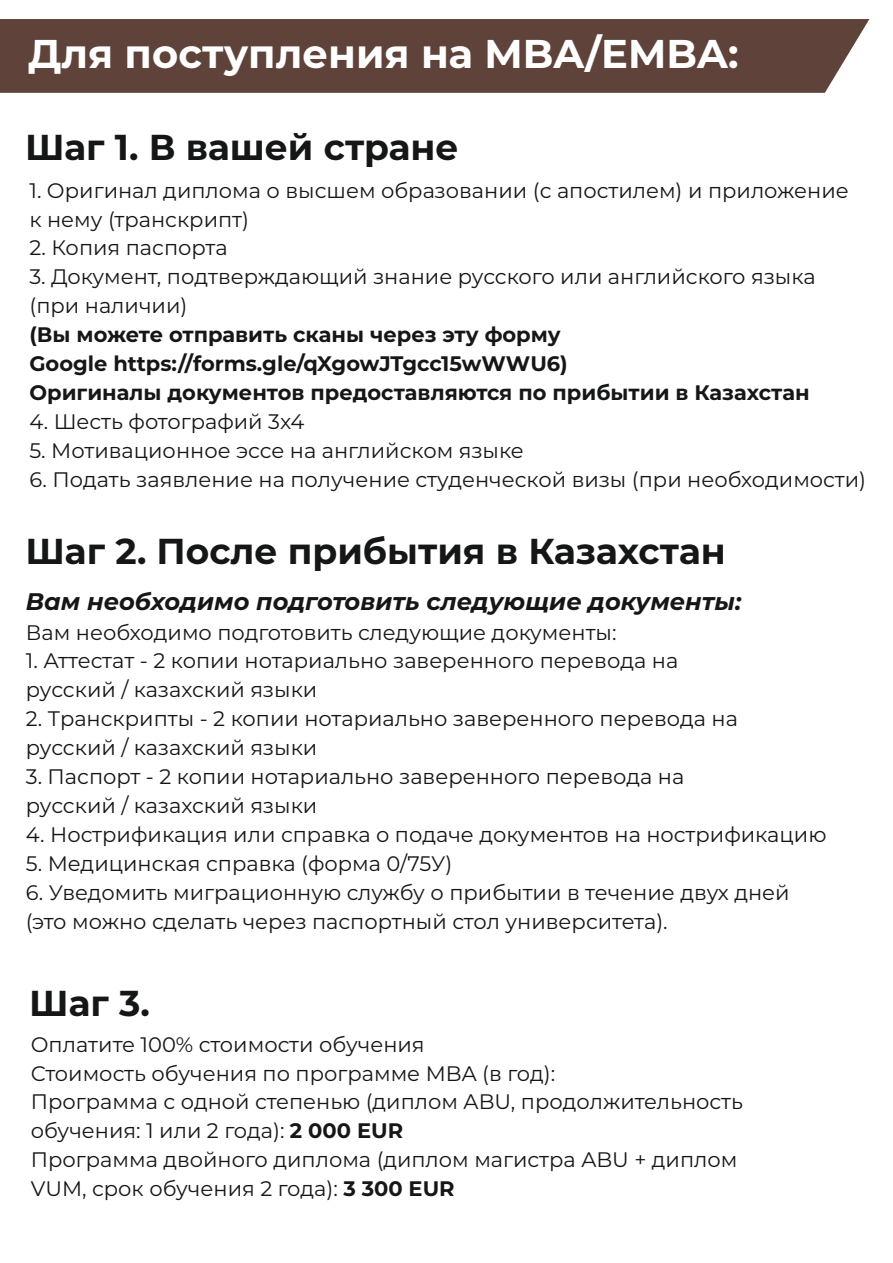
<style>
.page{position:relative;width:893px;height:1263px;background:#fff}
.page>*{position:absolute;margin:0;border:0;box-sizing:border-box;transform-origin:0 0}
.t1{font:700 40.05px "Montserrat";color:#fff}
.t2{font:700 36px "Montserrat";color:#151616}
.t3{font:italic 700 24px "Montserrat";color:#151616}
.t4{font:21px/29px "Montserrat";color:#151616}
.t5{font:700 21px/29px "Montserrat";color:#151616}
.s1{font-weight:700}
</style>
<div class="page">
<div style="left:0;top:19px;width:869px;height:74px;background:#5f433a"></div>
<h1 class="t1" style="left:28px;top:30px;width:712px">Для поступления на MBA/EMBA:</h1>
<h2 class="t2" style="left:25px;top:125px;width:435px">Шаг 1. В вашей стране</h2>
<p class="t4" style="left:29px;top:176px;width:821px">1. Оригинал диплома о высшем образовании (с апостилем) и приложение к нему (транскрипт)</p>
<p class="t4" style="left:29px;top:233px;width:200px">2. Копия паспорта</p>
<p class="t4" style="left:29px;top:262px;width:788px">3. Документ, подтверждающий знание русского или английского языка (при наличии)</p>
<p class="t5" style="left:29px;top:320px;width:782px">(Вы можете отправить сканы через эту форму<br>Google https://forms.gle/qXgowJTgcc15wWWU6)<br>Оригиналы документов предоставляются по прибытии в Казахстан</p>
<p class="t4" style="left:29px;top:407px;width:276px">4. Шесть фотографий 3x4</p>
<p class="t4" style="left:29px;top:436px;width:496px">5. Мотивационное эссе на английском языке</p>
<p class="t4" style="left:29px;top:465px;width:838px">6. Подать заявление на получение студенческой визы (при необходимости)</p>
<h2 class="t2" style="left:25px;top:529px;width:702px">Шаг 2. После прибытия в Казахстан</h2>
<p class="t3" style="left:26px;top:586px;width:717px">Вам необходимо подготовить следующие документы:</p>
<p class="t4" style="left:26px;top:617px;width:592px">Вам необходимо подготовить следующие документы:</p>
<p class="t4" style="left:26px;top:646px;width:654px">1. Аттестат - 2 копии нотариально заверенного перевода на русский / казахский языки</p>
<p class="t4" style="left:26px;top:704px;width:714px">2. Транскрипты - 2 копии нотариально заверенного перевода на русский / казахский языки</p>
<p class="t4" style="left:26px;top:762px;width:660px">3. Паспорт - 2 копии нотариально заверенного перевода на русский / казахский языки</p>
<p class="t4" style="left:26px;top:820px;width:802px">4. Нострификация или справка о подаче документов на нострификацию</p>
<p class="t4" style="left:26px;top:849px;width:428px">5. Медицинская справка (форма 0/75У)</p>
<p class="t4" style="left:26px;top:878px;width:765px">6. Уведомить миграционную службу о прибытии в течение двух дней (это можно сделать через паспортный стол университета).</p>
<h2 class="t2" style="left:29px;top:981px;width:122px">Шаг 3.</h2>
<p class="t4" style="left:31px;top:1029px;width:714px">Оплатите 100% стоимости обучения<br>Стоимость обучения по программе MBA (в год):<br>Программа с одной степенью (диплом ABU, продолжительность обучения: 1 или 2 года): <span class="s1">2 000 EUR<br></span>Программа двойного диплома (диплом магистра ABU + диплом VUM, срок обучения 2 года): <span class="s1">3 300 EUR</span></p>
</div>
